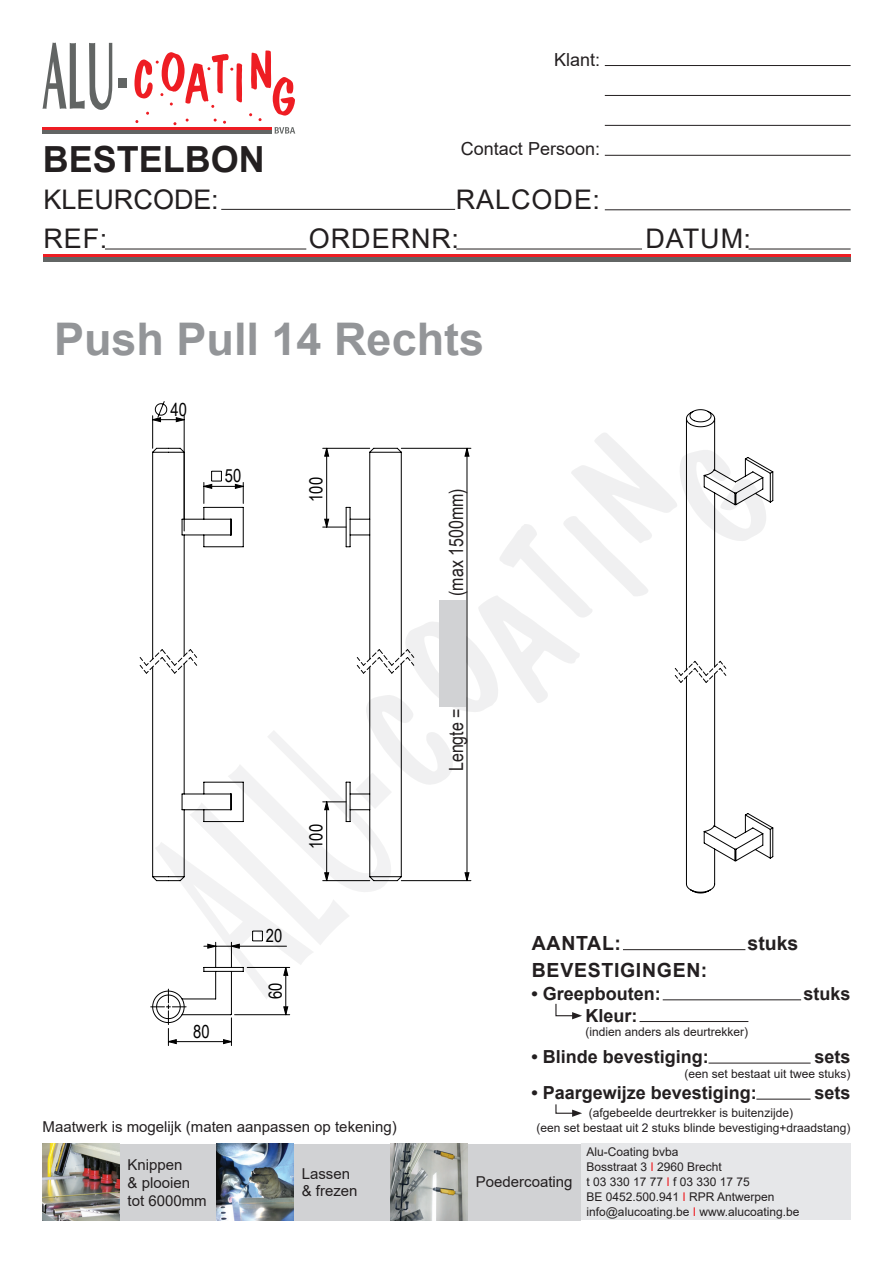
<style>
.page{position:relative;width:893px;height:1263px;background:#fff}
.page>*{position:absolute;margin:0;border:0;box-sizing:border-box;transform-origin:0 0}
.t1{font:700 45px "Arial";color:#939598}
.t2{font:700 36px "Arial";color:#231f20}
.t3{font:27px "Arial";letter-spacing:.035em;color:#231f20}
.t4{font:27px/39.5px "Arial";color:#231f20}
.t5{font:700 19.5px "Arial";letter-spacing:.035em;color:#231f20}
.t6{font:19.5px "Arial Narrow";color:#231f20}
.t7{font:700 18px "Arial";color:#231f20}
.t8{font:18px "Arial";color:#231f20}
.t9{font:18px "Arial Narrow";color:#000}
.t10{font:15px/18px "Arial";color:#231f20}
.t11{font:12px/15px "Arial";color:#231f20}
.s1{color:#ee1d23}
</style>
<div class="page">
<hr style="left:663px;top:999px;width:138px;height:1px;background:#231f20">
<hr style="left:43px;top:130px;width:229px;height:4px;background:#626564">
<hr style="left:43px;top:127px;width:229px;height:3px;background:#ee1d23">
<svg style="left:275px;top:127px;width:20px;height:7px"></svg>
<svg style="left:249px;top:51px;width:46px;height:70px"></svg>
<svg style="left:134px;top:52px;width:108px;height:73px"></svg>
<svg style="left:43px;top:43px;width:69px;height:67px"></svg>
<div style="left:118px;top:78px;width:8px;height:10px;background:#626564"></div>
<hr style="left:43px;top:257px;width:808px;height:4px;background:#626564">
<hr style="left:605px;top:95px;width:246px;height:1px;background:#231f20">
<hr style="left:605px;top:210px;width:246px;height:1px;background:#231f20">
<hr style="left:605px;top:155px;width:246px;height:1px;background:#231f20">
<hr style="left:605px;top:125px;width:246px;height:1px;background:#231f20">
<hr style="left:605px;top:65px;width:246px;height:1px;background:#231f20">
<hr style="left:221px;top:209px;width:234px;height:1px;background:#231f20">
<hr style="left:105px;top:249px;width:201px;height:1px;background:#231f20">
<hr style="left:456px;top:249px;width:186px;height:1px;background:#231f20">
<hr style="left:748px;top:249px;width:103px;height:1px;background:#231f20">
<hr style="left:43px;top:255px;width:808px;height:2px;background:#ee1d23">
<div style="left:581px;top:1144px;width:269px;height:76px;background:#e6e7e9"></div>
<div style="left:43px;top:1144px;width:538px;height:76px;background:#d1d2d4"></div>
<img style="left:43px;top:1144px;width:76px;height:76px">
<img style="left:216px;top:1144px;width:77px;height:76px">
<img style="left:391px;top:1144px;width:76px;height:76px">
<hr style="left:708px;top:1063px;width:103px;height:1px;background:#231f20">
<hr style="left:756px;top:1099px;width:55px;height:1px;background:#231f20">
<svg style="left:555px;top:1104px;width:27px;height:13px"></svg>
<svg style="left:139px;top:401px;width:645px;height:644px"></svg>
<div style="left:439px;top:601px;width:26px;height:106px;background:#d1d2d4"></div>
<h2 class="t2" style="left:43px;top:134px;width:224px">BESTELBON</h2>
<h3 class="t4" style="left:43px;top:179px;width:177px">KLEURCODE:<br>REF:</h3>
<h3 class="t8" style="left:554px;top:47px;width:48px">Klant:</h3>
<h3 class="t8" style="left:461px;top:136px;width:141px">Contact Persoon:</h3>
<h3 class="t3" style="left:456px;top:181px;width:146px">RALCODE:</h3>
<h3 class="t3" style="left:309px;top:220px;width:152px">ORDERNR:</h3>
<h3 class="t3" style="left:645px;top:220px;width:107px">DATUM:</h3>
<p class="t1" style="left:54px;top:308px;width:432px">Push Pull 14 Rechts</p>
<p class="t9" style="left:170px;top:396px;width:18px">40</p>
<p class="t9" style="left:225px;top:463px;width:18px">50</p>
<p class="t9" style="left:303px;top:502px;width:26px;rotate:-90deg">100</p>
<p class="t9" style="left:303px;top:849px;width:26px;rotate:-90deg">100</p>
<p class="t6" style="left:442px;top:596px;width:109px;rotate:-90deg">(max 1500mm)</p>
<p class="t6" style="left:442px;top:771px;width:64px;rotate:-90deg">Lengte =</p>
<p class="t9" style="left:266px;top:922px;width:18px">20</p>
<h3 class="t5" style="left:532px;top:929px;width:90px">AANTAL:</h3>
<h3 class="t5" style="left:747px;top:929px;width:52px">stuks</h3>
<h3 class="t5" style="left:532px;top:956px;width:177px">BEVESTIGINGEN:</h3>
<h3 class="t7" style="left:531px;top:981px;width:131px">• Greepbouten:</h3>
<h3 class="t7" style="left:803px;top:981px;width:49px">stuks</h3>
<h3 class="t7" style="left:585px;top:1003px;width:54px">Kleur:</h3>
<p class="t11" style="left:585px;top:1024px;width:164px">(indien anders als deurtrekker)</p>
<h3 class="t7" style="left:531px;top:1044px;width:179px">• Blinde bevestiging:</h3>
<h3 class="t7" style="left:814px;top:1044px;width:38px">sets</h3>
<p class="t11" style="left:684px;top:1066px;width:168px">(een set bestaat uit twee stuks)</p>
<h3 class="t7" style="left:531px;top:1080px;width:227px">• Paargewijze bevestiging:</h3>
<h3 class="t7" style="left:814px;top:1080px;width:38px">sets</h3>
<p class="t11" style="left:589px;top:1105px;width:206px">(afgebeelde deurtrekker is buitenzijde)</p>
<p class="t9" style="left:262px;top:999px;width:18px;rotate:-90deg">60</p>
<p class="t9" style="left:193px;top:1018px;width:18px">80</p>
<p class="t10" style="left:43px;top:1117px;width:356px">Maatwerk is mogelijk (maten aanpassen op tekening)</p>
<p class="t11" style="left:537px;top:1120px;width:315px">(een set bestaat uit 2 stuks blinde bevestiging+draadstang)</p>
<p class="t10" style="left:128px;top:1155px;width:81px">Knippen<br>&amp; plooien tot 6000mm</p>
<p class="t10" style="left:302px;top:1166px;width:57px;line-height:16.5px">Lassen &amp; frezen</p>
<p class="t10" style="left:476px;top:1172px;width:98px">Poedercoating</p>
<p class="t11" style="left:586px;top:1144px;width:214px">Alu-Coating bvba<br>Bosstraat 3 <span class="s1">I</span> 2960 Brecht<br>t 03 330 17 77 <span class="s1">I</span> f 03 330 17 75<br>BE 0452.500.941 <span class="s1">I</span> RPR Antwerpen info@alucoating.be <span class="s1">I</span> www.alucoating.be</p>
</div>
